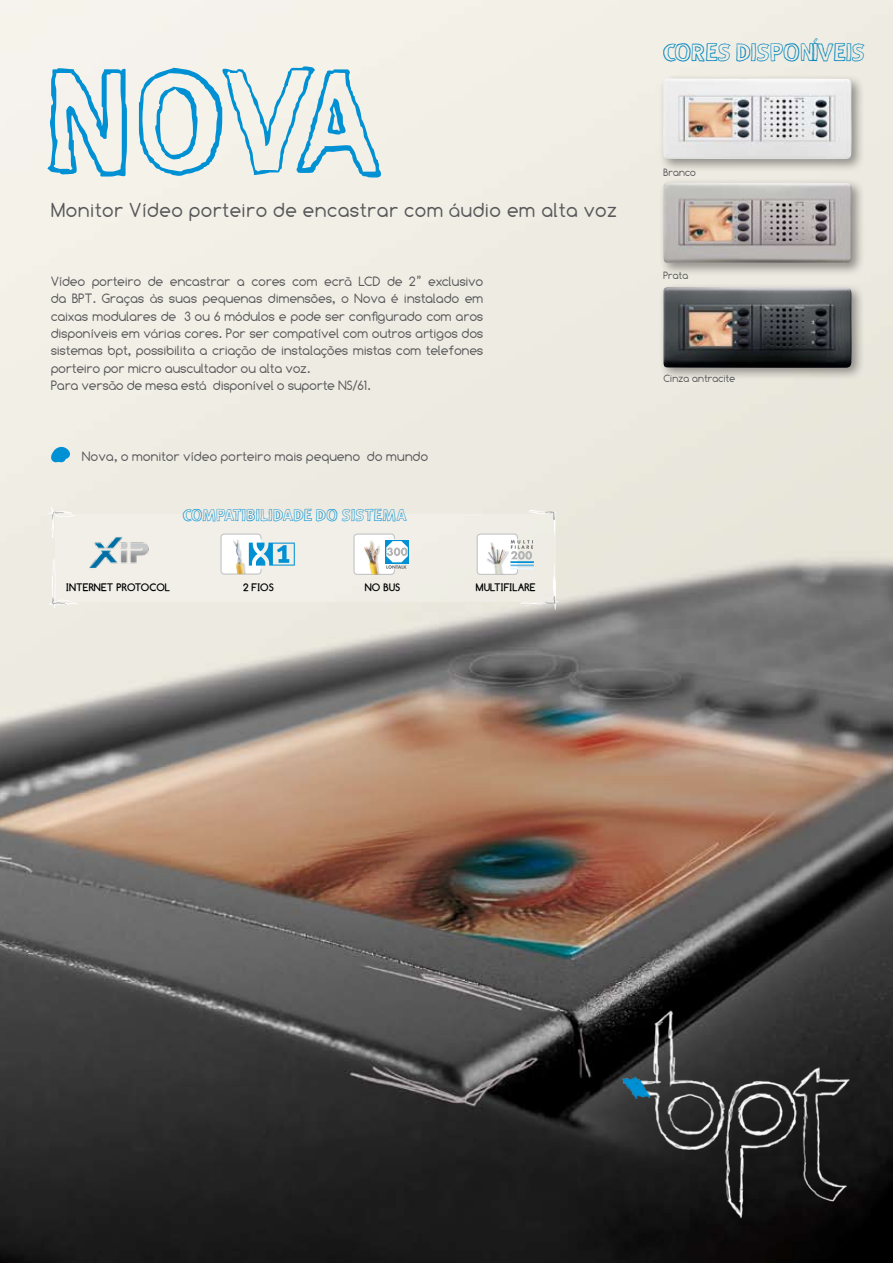
<style>
.page{position:relative;width:893px;height:1263px;background:#fff}
.page>*{position:absolute;margin:0;border:0;box-sizing:border-box;transform-origin:0 0}
.t1{font:135px "Manovel";color:#0090d4}
.t2{font:22.5px "Manovel";letter-spacing:.07em;color:#0090d4}
.t3{font:20.25px "Comfortaa";letter-spacing:.02em;color:#58585a}
.t4{font:15.3px "Manovel";letter-spacing:.09em;color:#0090d4}
.t5{font:13.5px/17.2px "Comfortaa";letter-spacing:-.01em;color:#58585a}
.t6{font:700 10.65px "Comfortaa";letter-spacing:.04em;color:#000}
.t7{font:10.5px "Comfortaa";letter-spacing:-.01em;color:#58585a}
</style>
<div class="page">
<img style="left:0;top:0;width:893px;height:1263px">
<div style="left:55px;top:514px;width:500px;height:88px;background:#f1efe8"></div>
<svg style="left:49px;top:506px;width:26px;height:32px"></svg>
<svg style="left:49px;top:559px;width:30px;height:50px"></svg>
<div style="left:220px;top:534px;width:42px;height:40px;background:#fff;border:1px solid #c5c6c8;border-radius:3px"></div>
<svg style="left:237px;top:539px;width:11px;height:35px"></svg>
<img style="left:233px;top:540px;width:11px;height:34px">
<svg style="left:249px;top:543px;width:46px;height:23px"></svg>
<img style="left:77px;top:537px;width:72px;height:40px">
<div style="left:353px;top:534px;width:42px;height:40px;background:#fff;border:1px solid #c5c6c8;border-radius:3px"></div>
<div style="left:364px;top:541px;width:21px;height:33px;background:#fff"></div>
<img style="left:364px;top:541px;width:15px;height:33px">
<div style="left:385px;top:540px;width:24px;height:24px;background:#0090d4"></div>
<svg style="left:386px;top:541px;width:22px;height:28px"></svg>
<div style="left:477px;top:534px;width:41px;height:40px;background:#fff;border:1px solid #c5c6c8;border-radius:3px"></div>
<img style="left:487px;top:542px;width:20px;height:32px">
<svg style="left:510px;top:510px;width:49px;height:100px"></svg>
<img style="left:577px;top:968px;width:292px;height:270px">
<svg style="left:42px;top:446px;width:44px;height:25px"></svg>
<div style="left:658px;top:73px;width:214px;height:106px;background:#000;opacity:.4"></div>
<img style="left:663px;top:78px;width:189px;height:82px">
<div style="left:658px;top:177px;width:214px;height:106px;background:#000;opacity:.4"></div>
<img style="left:663px;top:183px;width:189px;height:81px">
<div style="left:658px;top:282px;width:214px;height:106px;background:#000;opacity:.4"></div>
<img style="left:663px;top:287px;width:189px;height:81px">
<h1 class="t1" style="left:51px;top:28px;width:328px">NOVA</h1>
<h3 class="t3" style="left:51px;top:199px;width:568px">Monitor Vídeo porteiro de encastrar com áudio em alta voz</h3>
<p class="t5" style="left:51px;top:273px;width:434px">Vídeo porteiro de encastrar a cores com ecrã LCD de 2” exclusivo da BPT. Graças às suas pequenas dimensões, o Nova é instalado em caixas modulares de 3 ou 6 módulos e pode ser configurado com aros disponíveis em várias cores. Por ser compatível com outros artigos dos sistemas bpt, possibilita a criação de instalações mistas com telefones porteiro por micro auscultador ou alta voz.<br>Para versão de mesa está disponível o suporte NS/61.</p>
<p class="t5" style="left:82px;top:448px;width:348px">Nova, o monitor vídeo porteiro mais pequeno do mundo</p>
<p class="t4" style="left:183px;top:505px;width:224px">COMPATIBILIDADE DO SISTEMA</p>
<p class="t6" style="left:66px;top:581px;width:105px">INTERNET PROTOCOL</p>
<p class="t6" style="left:243px;top:581px;width:32px">2 FIOS</p>
<p class="t6" style="left:365px;top:581px;width:37px">NO BUS</p>
<p class="t6" style="left:476px;top:581px;width:56px">MULTIFILARE</p>
<h2 class="t2" style="left:663px;top:37px;width:202px">CORES DISPONÍVEIS</h2>
<p class="t7" style="left:663px;top:166px;width:34px">Branco</p>
<p class="t7" style="left:663px;top:269px;width:27px">Prata</p>
<p class="t7" style="left:663px;top:373px;width:73px">Cinza antracite</p>
</div>
